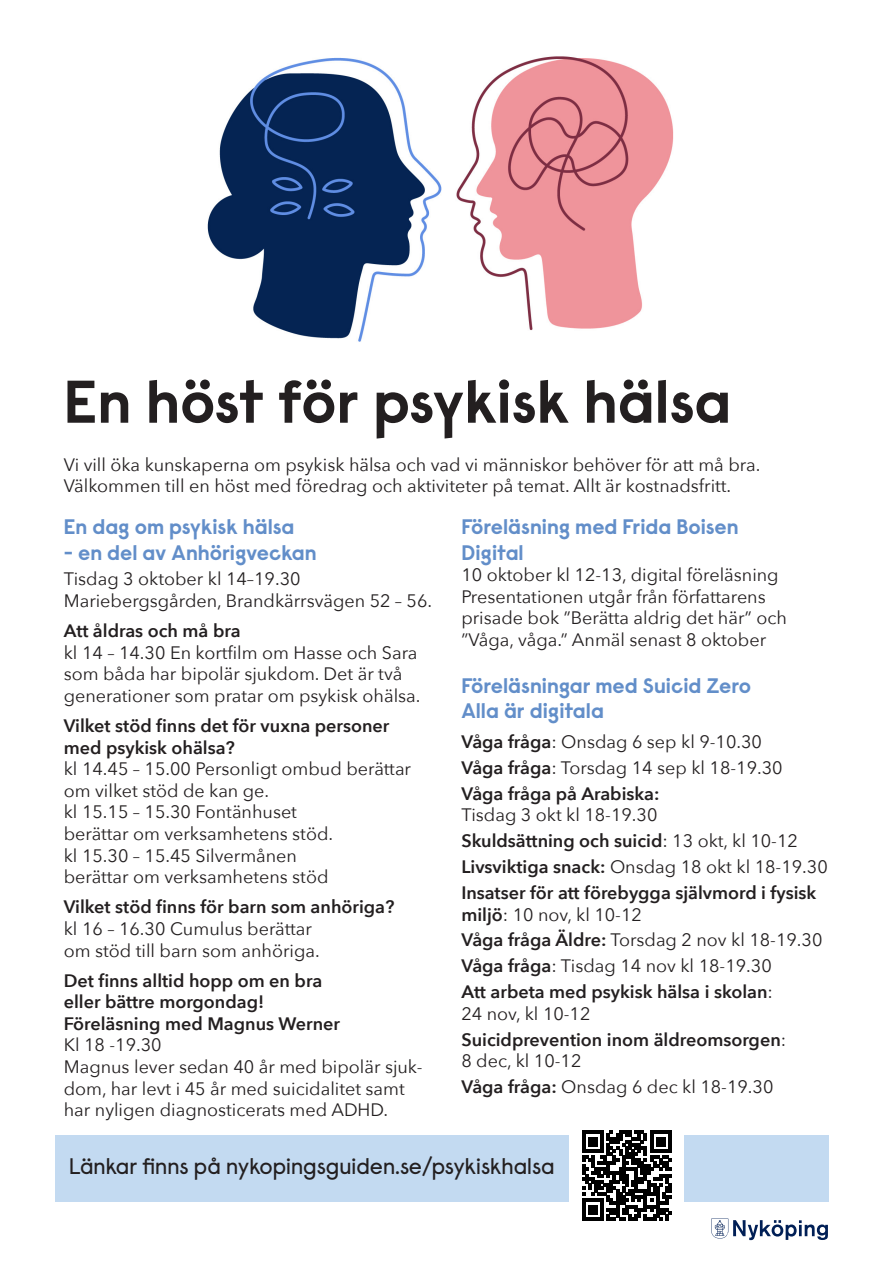
<style>
.page{position:relative;width:893px;height:1263px;background:#fff}
.page>*{position:absolute;margin:0;border:0;box-sizing:border-box;transform-origin:0 0}
.t1{font:700 60px "Raisonne Pro";color:#231f20}
.t2{font:22.5px "Raisonne Pro";color:#231f20}
.t3{font:700 21px/25.2px "Raisonne Pro";color:#628ec9}
.t4{font:18px/21.6px "Avenir Next";color:#231f20}
.t5{font:600 18px/21.6px "Avenir Next";color:#231f20}
.s1{font-weight:600}
.s2{font-weight:400}
</style>
<div class="page">
<div style="left:55px;top:1135px;width:774px;height:67px;background:#c3daf1"></div>
<img style="left:207px;top:56px;width:467px;height:286px">
<svg style="left:711px;top:1218px;width:117px;height:22px"></svg>
<div style="left:570px;top:1118px;width:114px;height:115px;background:#fff"></div>
<svg style="left:582px;top:1131px;width:90px;height:89px"></svg>
<p class="t1" style="left:64px;top:362px;width:669px">En höst för psykisk hälsa</p>
<p class="t4" style="left:64px;top:453px;width:698px">Vi vill öka kunskaperna om psykisk hälsa och vad vi människor behöver för att må bra.<br>Välkommen till en höst med föredrag och aktiviteter på temat. Allt är kostnadsfritt.</p>
<p class="t3" style="left:64px;top:514px;width:232px">En dag om psykisk hälsa</p>
<p class="t3" style="left:64px;top:539px;width:254px">- en del av Anhörigveckan</p>
<p class="t4" style="left:64px;top:567px;width:238px">Tisdag 3 oktober kl 14–19.30</p>
<p class="t4" style="left:64px;top:589px;width:370px">Mariebergsgården, Brandkärrsvägen 52 – 56.</p>
<p class="t5" style="left:64px;top:619px;width:178px">Att åldras och må bra</p>
<p class="t4" style="left:64px;top:641px;width:358px">kl 14 – 14.30 En kortfilm om Hasse och Sara som båda har bipolär sjukdom. Det är två generationer som pratar om psykisk ohälsa.</p>
<p class="t5" style="left:64px;top:714px;width:327px">Vilket stöd finns det för vuxna personer med psykisk ohälsa?</p>
<p class="t4" style="left:64px;top:757px;width:349px">kl 14.45 – 15.00 Personligt ombud berättar om vilket stöd de kan ge.</p>
<p class="t4" style="left:64px;top:800px;width:271px">kl 15.15 – 15.30 Fontänhuset berättar om verksamhetens stöd.</p>
<p class="t4" style="left:64px;top:844px;width:266px">kl 15.30 – 15.45 Silvermånen berättar om verksamhetens stöd</p>
<p class="t5" style="left:64px;top:896px;width:332px">Vilket stöd finns för barn som anhöriga?</p>
<p class="t4" style="left:64px;top:917px;width:257px">kl 16 – 16.30 Cumulus berättar om stöd till barn som anhöriga.</p>
<p class="t5" style="left:64px;top:969px;width:260px">Det finns alltid hopp om en bra eller bättre morgondag!</p>
<p class="t5" style="left:64px;top:1012px;width:278px">Föreläsning med Magnus Werner</p>
<p class="t4" style="left:64px;top:1033px;width:99px">Kl 18 -19.30</p>
<p class="t4" style="left:64px;top:1055px;width:360px">Magnus lever sedan 40 år med bipolär sjuk&shy;dom, har levt i 45 år med suicidalitet samt har nyligen diagnosticerats med ADHD.</p>
<p class="t3" style="left:461px;top:514px;width:279px">Föreläsning med Frida Boisen<br>Digital</p>
<p class="t4" style="left:461px;top:563px;width:319px">10 oktober kl 12-13, digital föreläsning</p>
<p class="t4" style="left:461px;top:585px;width:327px">Presentationen utgår från författarens prisade bok ”Berätta aldrig det här” och ”Våga, våga.” Anmäl senast 8 oktober</p>
<p class="t3" style="left:461px;top:672px;width:291px">Föreläsningar med Suicid Zero<br>Alla är digitala</p>
<p class="t4" style="left:461px;top:730px;width:302px"><span class="s1">Våga fråga</span>: Onsdag 6 sep kl 9-10.30</p>
<p class="t4" style="left:461px;top:756px;width:323px"><span class="s1">Våga fråga</span>: Torsdag 14 sep kl 18-19.30</p>
<p class="t5" style="left:461px;top:782px;width:200px">Våga fråga på Arabiska:<br><span class="s2">Tisdag 3 okt kl 18-19.30</span></p>
<p class="t5" style="left:461px;top:830px;width:338px">Skuldsättning och suicid<span class="s2">: 13 okt, kl 10-12</span></p>
<p class="t4" style="left:461px;top:855px;width:368px"><span class="s1">Livsviktiga snack:</span> Onsdag 18 okt kl 18-19.30</p>
<p class="t5" style="left:461px;top:881px;width:356px">Insatser för att förebygga självmord i fysisk miljö<span class="s2">: 10 nov, kl 10-12</span></p>
<p class="t4" style="left:461px;top:928px;width:363px"><span class="s1">Våga fråga Äldre:</span> Torsdag 2 nov kl 18-19.30</p>
<p class="t4" style="left:461px;top:954px;width:312px"><span class="s1">Våga fråga</span>: Tisdag 14 nov kl 18-19.30</p>
<p class="t5" style="left:461px;top:980px;width:313px">Att arbeta med psykisk hälsa i skolan<span class="s2">:<br>24 nov, kl 10-12</span></p>
<p class="t5" style="left:461px;top:1028px;width:326px">Suicidprevention inom äldreomsorgen<span class="s2">:<br>8 dec, kl 10-12</span></p>
<p class="t4" style="left:461px;top:1075px;width:314px"><span class="s1">Våga fråga:</span> Onsdag 6 dec kl 18-19.30</p>
<p class="t2" style="left:69px;top:1151px;width:487px">Länkar finns på nykopingsguiden.se/psykiskhalsa</p>
</div>
